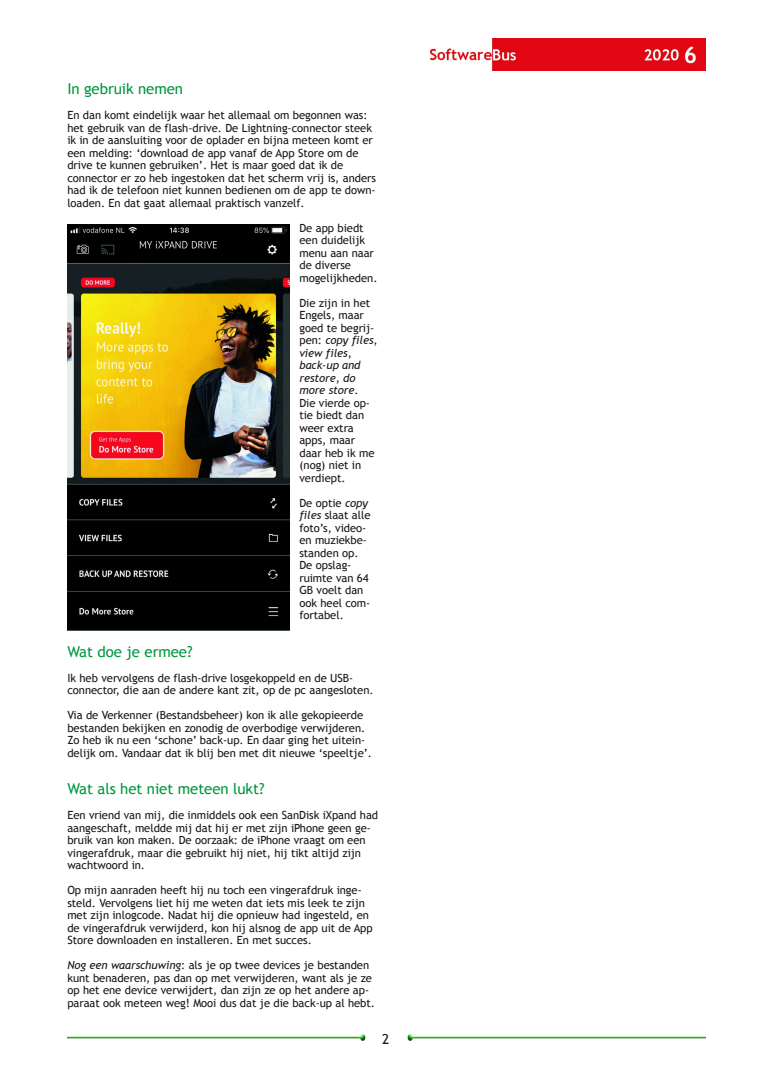
<style>
.page{position:relative;width:773px;height:1081px;background:#fff}
.page>*{position:absolute;margin:0;border:0;box-sizing:border-box;transform-origin:0 0}
.t1{font:15px "Trebuchet MS";letter-spacing:-.005em;color:#00963e}
.t2{font:13.75px "Trebuchet MS";color:#181715}
.t3{font:11.25px/12.5px "Trebuchet MS";letter-spacing:-.005em;color:#181715}
.s1{font-style:italic}
</style>
<div class="page">
<img style="left:431px;top:39px;width:274px;height:32px">
<img style="left:67px;top:1035px;width:299px;height:5px">
<img style="left:407px;top:1035px;width:298px;height:5px">
<img style="left:67px;top:224px;width:222px;height:407px">
<h1 class="t1" style="left:67px;top:80px;width:117px">In gebruik nemen</h1>
<p class="t3" style="left:67px;top:109px;width:310px">En dan komt eindelijk waar het allemaal om begonnen was: het gebruik van de flash‐drive. De Lightning‐connector steek ik in de aansluiting voor de oplader en bijna meteen komt er een melding: ‘download de app vanaf de App Store om de drive te kunnen gebruiken’. Het is maar goed dat ik de connector er zo heb ingestoken dat het scherm vrij is, anders had ik de telefoon niet kunnen bedienen om de app te down‐ loaden. En dat gaat allemaal praktisch vanzelf.</p>
<p class="t3" style="left:299px;top:221px;width:80px">De app biedt een duidelijk menu aan naar de diverse mogelijkheden.</p>
<p class="t3" style="left:299px;top:296px;width:80px">Die zijn in het<br>Engels, maar goed te begrij‐ pen: <span class="s1">copy files</span>, <span class="s1">view files</span>, <span class="s1">back‐up and restore</span>, <span class="s1">do more store</span>.<br>Die vierde op‐ tie biedt dan weer extra apps, maar daar heb ik me (nog) niet in verdiept.</p>
<p class="t3" style="left:299px;top:496px;width:73px">De optie <span class="s1">copy files</span> slaat alle foto’s, video‐ en muziekbe‐ standen op.<br>De opslag‐ ruimte van 64<br>GB voelt dan ook heel com‐ fortabel.</p>
<h1 class="t1" style="left:67px;top:643px;width:127px">Wat doe je ermee?</h1>
<p class="t3" style="left:67px;top:671px;width:308px">Ik heb vervolgens de flash‐drive losgekoppeld en de USB‐ connector, die aan de andere kant zit, op de pc aangesloten.</p>
<p class="t3" style="left:67px;top:709px;width:306px">Via de Verkenner (Bestandsbeheer) kon ik alle gekopieerde bestanden bekijken en zonodig de overbodige verwijderen.<br>Zo heb ik nu een ‘schone’ back‐up. En daar ging het uitein‐ delijk om. Vandaar dat ik blij ben met dit nieuwe ‘speeltje’.</p>
<h1 class="t1" style="left:67px;top:780px;width:199px">Wat als het niet meteen lukt?</h1>
<p class="t3" style="left:67px;top:809px;width:312px">Een vriend van mij, die inmiddels ook een SanDisk iXpand had aangeschaft, meldde mij dat hij er met zijn iPhone geen ge‐ bruik van kon maken. De oorzaak: de iPhone vraagt om een vingerafdruk, maar die gebruikt hij niet, hij tikt altijd zijn wachtwoord in.</p>
<p class="t3" style="left:67px;top:884px;width:307px">Op mijn aanraden heeft hij nu toch een vingerafdruk inge‐ steld. Vervolgens liet hij me weten dat iets mis leek te zijn met zijn inlogcode. Nadat hij die opnieuw had ingesteld, en de vingerafdruk verwijderd, kon hij alsnog de app uit de App Store downloaden en installeren. En met succes.</p>
<p class="t3" style="left:67px;top:959px;width:309px"><span class="s1">Nog een waarschuwing</span>: als je op twee devices je bestanden kunt benaderen, pas dan op met verwijderen, want als je ze op het ene device verwijdert, dan zijn ze op het andere ap‐ paraat ook meteen weg! Mooi dus dat je die back‐up al hebt.</p>
<p class="t2" style="left:382px;top:1031px;width:9px">2</p>
</div>
